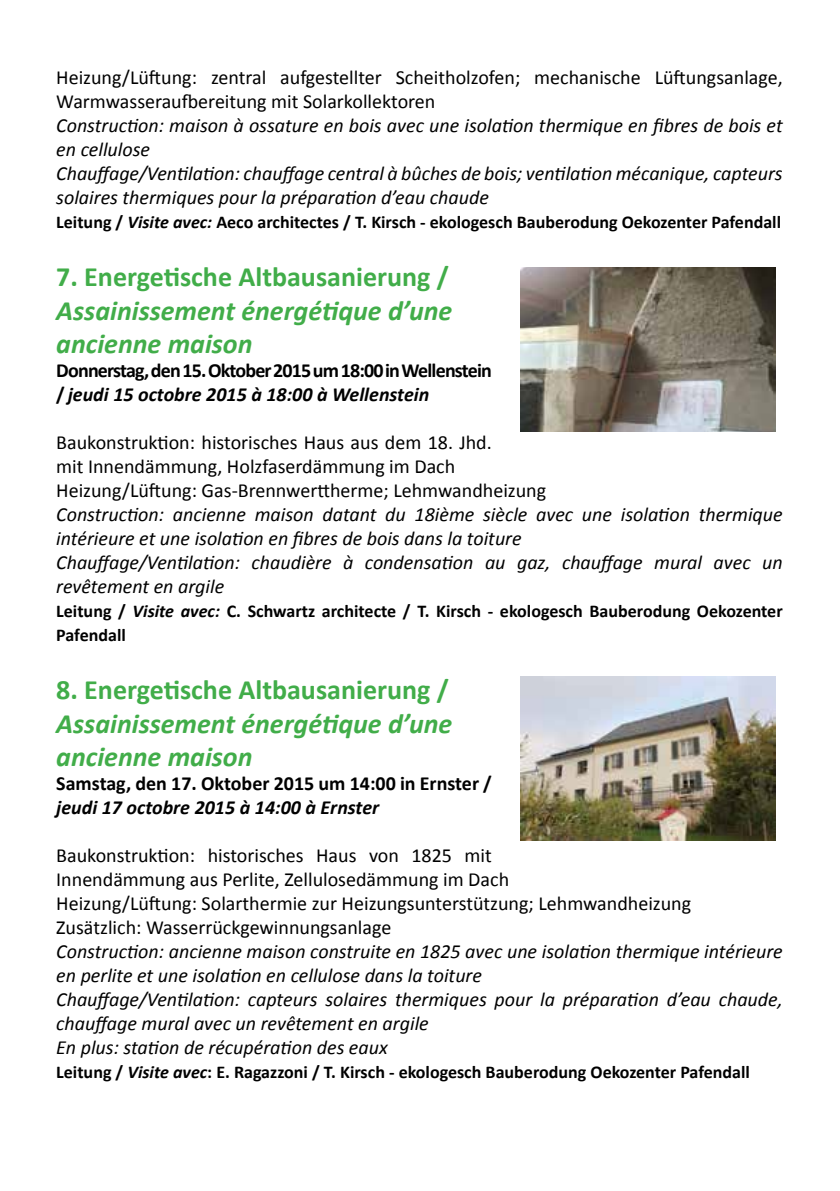
<style>
.page{position:relative;width:840px;height:1191px;background:#fff}
.page>*{position:absolute;margin:0;border:0;box-sizing:border-box;transform-origin:0 0}
.t1{font:italic 700 28px/33.6px "Calibri";color:#41ad49}
.t2{font:700 28px "Calibri";color:#41ad49}
.t3{font:italic 20px/24px "Calibri";color:#000}
.t4{font:20px/24px "Calibri";color:#000}
.t5{font:700 20px/24px "Calibri";letter-spacing:-.04em;color:#000}
.t6{font:700 20px "Calibri";color:#000}
.t7{font:italic 700 20px "Calibri";color:#000}
.t8{font:700 18px/24px "Calibri";color:#000}
.s1{font-style:italic}
</style>
<div class="page">
<img style="left:520px;top:267px;width:255px;height:165px">
<img style="left:520px;top:676px;width:255px;height:164px">
<p class="t4" style="left:56px;top:66px;width:727px">Heizung/Lüftung: zentral aufgestellter Scheitholzofen; mechanische Lüftungsanlage,<br>Warmwasseraufbereitung mit Solarkollektoren</p>
<p class="t3" style="left:56px;top:113px;width:727px">Construction: maison à ossature en bois avec une isolation thermique en fibres de bois et en cellulose<br>Chauffage/Ventilation: chauffage central à bûches de bois; ventilation mécanique, capteurs solaires thermiques pour la préparation d’eau chaude</p>
<p class="t8" style="left:56px;top:210px;width:726px">Leitung / <span class="s1">Visite avec:</span> Aeco architectes / T. Kirsch - ekologesch Bauberodung Oekozenter Pafendall</p>
<h1 class="t2" style="left:56px;top:259px;width:394px">7. Energetische Altbausanierung /</h1>
<h1 class="t1" style="left:56px;top:293px;width:397px">Assainissement énergétique d’une ancienne maison</h1>
<p class="t5" style="left:56px;top:358px;width:437px">Donnerstag, den 15. Oktober 2015 um 18:00 in Wellenstein / <span class="s1">jeudi 15 octobre 2015 à 18:00 à Wellenstein</span></p>
<p class="t4" style="left:56px;top:431px;width:491px">Baukonstruktion: historisches Haus aus dem 18. Jhd.<br>mit Innendämmung, Holzfaserdämmung im Dach<br>Heizung/Lüftung: Gas-Brennwerttherme; Lehmwandheizung</p>
<p class="t3" style="left:56px;top:502px;width:727px">Construction: ancienne maison datant du 18ième siècle avec une isolation thermique intérieure et une isolation en fibres de bois dans la toiture<br>Chauffage/Ventilation: chaudière à condensation au gaz, chauffage mural avec un revêtement en argile</p>
<p class="t8" style="left:56px;top:599px;width:727px">Leitung / <span class="s1">Visite avec:</span> C. Schwartz architecte / T. Kirsch - ekologesch Bauberodung Oekozenter<br>Pafendall</p>
<h1 class="t2" style="left:56px;top:672px;width:394px">8. Energetische Altbausanierung /</h1>
<h1 class="t1" style="left:56px;top:706px;width:397px">Assainissement énergétique d’une ancienne maison</h1>
<p class="t6" style="left:56px;top:771px;width:437px">Samstag, den 17. Oktober 2015 um 14:00 in Ernster /</p>
<p class="t7" style="left:56px;top:795px;width:324px">jeudi 17 octobre 2015 à 14:00 à Ernster</p>
<p class="t4" style="left:56px;top:843px;width:636px">Baukonstruktion: historisches Haus von 1825 mit<br>Innendämmung aus Perlite, Zellulosedämmung im Dach<br>Heizung/Lüftung: Solarthermie zur Heizungsunterstützung; Lehmwandheizung Zusätzlich: Wasserrückgewinnungsanlage</p>
<p class="t3" style="left:56px;top:939px;width:727px">Construction: ancienne maison construite en 1825 avec une isolation thermique intérieure en perlite et une isolation en cellulose dans la toiture<br>Chauffage/Ventilation: capteurs solaires thermiques pour la préparation d’eau chaude, chauffage mural avec un revêtement en argile<br>En plus: station de récupération des eaux</p>
<p class="t8" style="left:56px;top:1060px;width:694px">Leitung / <span class="s1">Visite avec</span>: E. Ragazzoni / T. Kirsch - ekologesch Bauberodung Oekozenter Pafendall</p>
</div>
